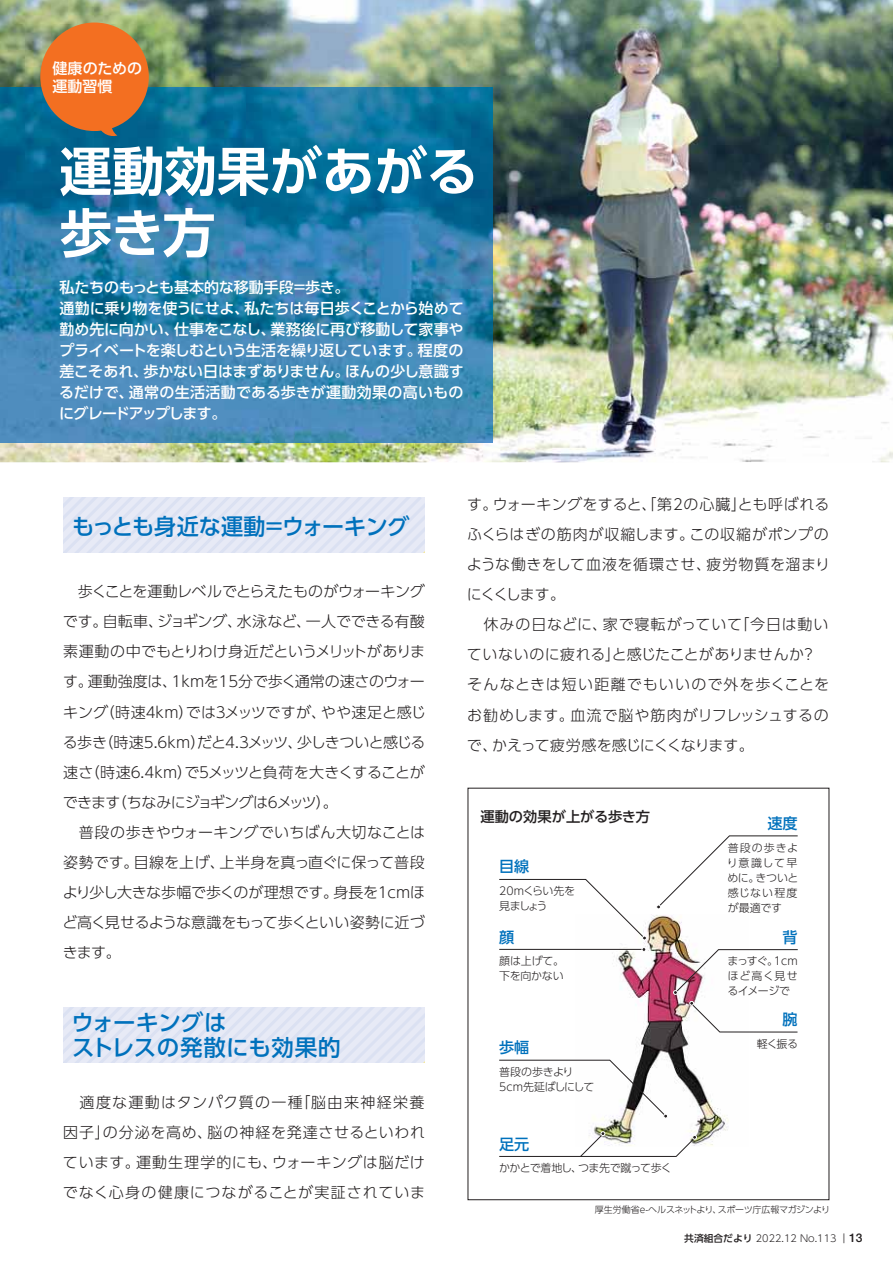
<style>
.page{position:relative;width:893px;height:1263px;background:#fff}
.page>*{position:absolute;margin:0;border:0;box-sizing:border-box;transform-origin:0 0}
.t1{font:52.5px/61.5px "UD Shin Go Pr 6 N De Bold 90 pv RKSJ H";color:#fff}
.t2{font:22.5px/24.8px "UD Shin Go Pr 6 Medium 90 pv RKSJ H";color:#0071bc}
.t3{font:22.5px "UD Shin Go Pr 6 Medium 90 pv RKSJ H";letter-spacing:-.02em;color:#0071bc}
.t4{font:15px/30px "UD Shin Go Pr 6 Light 90 pv RKSJ H";letter-spacing:-.02em;color:#231f20}
.t5{font:15px/30px "UD Shin Go Pr 6 Light 90 pv RKSJ H";letter-spacing:.035em;color:#231f20}
.t6{font:15px/21px "UD Shin Go Pr 6 N Medium 90 pv RKSJ H";letter-spacing:-.005em;color:#fff}
.t7{font:15px/30px "UD Shin Go Pr 6 Light 90 pv RKSJ H";color:#231f20;text-align:justify}
.t8{font:15px "UD Shin Go Pr 6 Medium 90 pv RKSJ H";color:#0071bc}
.t9{font:14.25px "UD Shin Go Pr 6 N Medium 90 pv RKSJ H";color:#231f20}
.t10{font:10.95px/15px "UD Shin Go Pr 6 Light 90 pv RKSJ H";letter-spacing:-.02em;color:#231f20}
.t11{font:10.95px "UD Shin Go Pr 6 Light 90 pv RKSJ H";letter-spacing:-.04em;color:#231f20}
.t12{font:10.95px/15px "UD Shin Go Pr 6 Light 90 pv RKSJ H";letter-spacing:-.045em;color:#231f20}
.t13{font:9.75px "UD Shin Go Pr 6 N Light 90 pv RKSJ H";color:#231f20}
.t14{font:9px "UD Shin Go Pr 6 N Light 90 pv RKSJ H";letter-spacing:-.04em;color:#231f20}
.s1{font-family:"UD Shin Go Pr 6 N Medium 90 pv RKSJ H"}
.s2{font-family:"UD Shin Go Pr 6 N Regular 90 pv RKSJ H"}
.s3{font-family:"Helvetica Neue LT Std";font-weight:500;font-size:12px}
</style>
<div class="page">
<img style="left:0;top:0;width:893px;height:462px">
<img style="left:0;top:87px;width:493px;height:355px">
<div style="left:40px;top:23px;width:109px;height:108px;background:#f36f21;border-radius:50%"></div>
<svg style="left:98px;top:126px;width:19px;height:11px"></svg>
<svg style="left:63px;top:497px;width:362px;height:56px;background:#e2e6f4"></svg>
<img style="left:575px;top:915px;width:173px;height:231px">
<svg style="left:499px;top:1060px;width:169px;height:58px"></svg>
<svg style="left:499px;top:1131px;width:198px;height:26px"></svg>
<hr style="left:499px;top:949px;width:145px;height:1px;background:#231f20">
<svg style="left:642px;top:947px;width:4px;height:5px"></svg>
<svg style="left:656px;top:835px;width:142px;height:74px"></svg>
<svg style="left:499px;top:879px;width:148px;height:61px"></svg>
<svg style="left:689px;top:1001px;width:109px;height:31px"></svg>
<svg style="left:673px;top:949px;width:125px;height:46px"></svg>
<svg style="left:63px;top:1007px;width:362px;height:56px;background:#e2e6f4"></svg>
<p class="t6" style="left:53px;top:62px;width:91px;line-height:18px">健康のための運動習慣</p>
<h1 class="t1" style="left:60px;top:148px;width:421px">運動効果があがる歩き方</h1>
<p class="t6" style="left:59px;top:278px;width:406px">私たちのもっとも基本的な移動手段＝歩き。<br>通勤に乗り物を使うにせよ、私たちは毎日歩くことから始めて勤め先に向かい、仕事をこなし、業務後に再び移動して家事やプライベートを楽しむという生活を繰り返しています。程度の差こそあれ、歩かない日はまずありません。ほんの少し意識するだけで、通常の生活活動である歩きが運動効果の高いものにグレードアップします。</p>
<h2 class="t3" style="left:72px;top:518px;width:339px">もっとも身近な運動＝ウォーキング</h2>
<p class="t4" style="left:62px;top:579px;width:365px;text-indent:15px">歩くことを運動レベルでとらえたものがウォーキングです。自転車、ジョギング、水泳など、一人でできる有酸素運動の中でもとりわけ身近だというメリットがあります。運動強度は、1kmを15分で歩く通常の速さのウォーキング（時速4km）では3メッツですが、やや速足と感じる歩き（時速5.6km）だと4.3メッツ、少しきついと感じる速さ（時速6.4km）で5メッツと負荷を大きくすることができます（ちなみにジョギングは6メッツ）。<br>　普段の歩きやウォーキングでいちばん大切なことは姿勢です。目線を上げ、上半身を真っ直ぐに保って普段より少し大きな歩幅で歩くのが理想です。身長を1cmほど高く見せるような意識をもって歩くといい姿勢に近づきます。</p>
<h2 class="t2" style="left:71px;top:1013px;width:271px">ウォーキングは<br>ストレスの発散にも効果的</h2>
<p class="t7" style="left:63px;top:1089px;width:364px">　適度な運動はタンパク質の一種「脳由来神経栄養因子」の分泌を高め、脳の神経を発達させるといわれています。運動生理学的にも、ウォーキングは脳だけでなく心身の健康につながることが実証されていま</p>
<p class="t5" style="left:467px;top:492px;width:365px">す。ウォーキングをすると、「第2の心臓」とも呼ばれるふくらはぎの筋肉が収縮します。この収縮がポンプのような働きをして血液を循環させ、疲労物質を溜まりにくくします。<br>　休みの日などに、家で寝転がっていて「今日は動いていないのに疲れる」と感じたことがありませんか？　そんなときは短い距離でもいいので外を歩くことをお勧めします。血流で脳や筋肉がリフレッシュするので、かえって疲労感を感じにくくなります。</p>
<p class="t9" style="left:480px;top:811px;width:171px">運動の効果が上がる歩き方</p>
<p class="t8" style="left:499px;top:861px;width:32px">目線</p>
<p class="t12" style="left:499px;top:885px;width:77px">20mくらい先を見ましょう</p>
<p class="t8" style="left:499px;top:931px;width:17px">顔</p>
<p class="t10" style="left:499px;top:955px;width:66px">顔は上げて。下を向かない</p>
<p class="t8" style="left:499px;top:1042px;width:32px">歩幅</p>
<p class="t10" style="left:499px;top:1065px;width:97px">普段の歩きより<br>5cm先延ばしにして</p>
<p class="t8" style="left:499px;top:1138px;width:32px">足元</p>
<p class="t11" style="left:499px;top:1164px;width:174px">かかとで着地し、つま先で蹴って歩く</p>
<p class="t8" style="left:767px;top:818px;width:32px">速度</p>
<p class="t10" style="left:727px;top:842px;width:73px;text-align:justify">普段の歩きより意識して早めに。きついと感じない程度が最適です</p>
<p class="t8" style="left:782px;top:931px;width:17px">背</p>
<p class="t10" style="left:728px;top:955px;width:72px;text-align:justify">まっすぐ。1cmほど高く見せるイメージで</p>
<p class="t8" style="left:782px;top:1014px;width:17px">腕</p>
<p class="t10" style="left:757px;top:1038px;width:43px">軽く振る</p>
<p class="t14" style="left:595px;top:1206px;width:237px">厚生労働省e-ヘルスネットより、スポーツ庁広報マガジンより</p>
<p class="t13" style="left:684px;top:1234px;width:180px"><span class="s1">共済組合だより</span> 2022.12 No.113 <span class="s2">｜</span><span class="s3">13</span></p>
</div>
